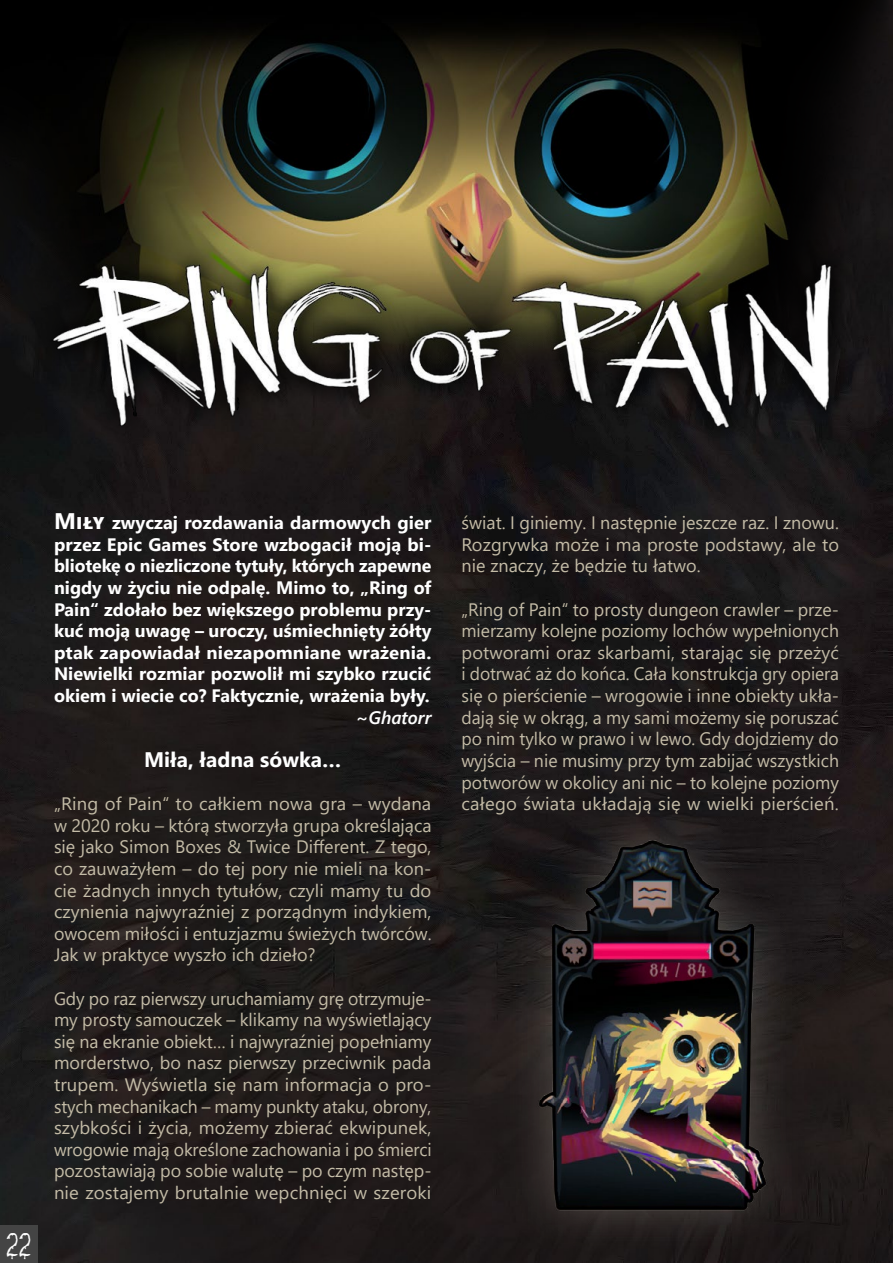
<style>
.page{position:relative;width:893px;height:1263px;background:#fff}
.page>*{position:absolute;margin:0;border:0;box-sizing:border-box;transform-origin:0 0}
.t1{font:28.8px "Bloodgutter 2000";color:#fff;scale:.83 1}
.t2{font:700 21px "Segoe UI";color:#fff}
.t3{font:18px/21.6px "Segoe UI";letter-spacing:.005em;color:#c4bca7;text-align:justify}
.t4{font:700 18px/21.6px "Segoe UI";color:#fff;text-align:justify}
.t5{font:italic 600 18px "Segoe UI";color:#fff}
.s1{font-size:22.5px}
</style>
<div class="page">
<img style="left:0;top:450px;width:893px;height:813px">
<img style="left:0;top:0;width:893px;height:450px">
<img style="left:506px;top:818px;width:298px;height:432px">
<div style="left:0;top:1225px;width:38px;height:38px;background:#444"></div>
<h1 class="t1" style="left:6px;top:1227px;width:32px">22</h1>
<p class="t4" style="left:54px;top:511px;width:379px"><span class="s1">Miły</span> zwyczaj rozdawania darmowych gier przez Epic Games Store wzbogacił moją bi&shy;bliotekę o niezliczone tytuły, których zapewne nigdy w życiu nie odpalę. Mimo to, „Ring of Pain“ zdołało bez większego problemu przy&shy;kuć moją uwagę – uroczy, uśmiechnięty żółty ptak zapowiadał niezapomniane wrażenia.<br>Niewielki rozmiar pozwolił mi szybko rzucić okiem i wiecie co? Faktycznie, wrażenia były.</p>
<p class="t5" style="left:356px;top:700px;width:77px">~Ghatorr</p>
<p class="t2" style="left:144px;top:740px;width:199px">Miła, ładna sówka…</p>
<p class="t3" style="left:54px;top:791px;width:379px">„Ring of Pain“ to całkiem nowa gra – wydana w 2020 roku – którą stworzyła grupa określająca się jako Simon Boxes &amp; Twice Different. Z tego, co zauważyłem – do tej pory nie mieli na kon&shy;cie żadnych innych tytułów, czyli mamy tu do czynienia najwyraźniej z porządnym indykiem, owocem miłości i entuzjazmu świeżych twórców.<br>Jak w praktyce wyszło ich dzieło?</p>
<p class="t3" style="left:54px;top:986px;width:379px">Gdy po raz pierwszy uruchamiamy grę otrzymuje&shy;my prosty samouczek – klikamy na wyświetlający się na ekranie obiekt… i najwyraźniej popełniamy morderstwo, bo nasz pierwszy przeciwnik pada trupem. Wyświetla się nam informacja o pro&shy;stych mechanikach – mamy punkty ataku, obrony, szybkości i życia, możemy zbierać ekwipunek, wrogowie mają określone zachowania i po śmierci pozostawiają po sobie walutę – po czym następ&shy;nie zostajemy brutalnie wepchnięci w szeroki</p>
<p class="t3" style="left:461px;top:510px;width:379px">świat. I giniemy. I następnie jeszcze raz. I znowu.<br>Rozgrywka może i ma proste podstawy, ale to nie znaczy, że będzie tu łatwo.</p>
<p class="t3" style="left:461px;top:597px;width:379px">„Ring of Pain“ to prosty dungeon crawler – prze&shy;mierzamy kolejne poziomy lochów wypełnionych potworami oraz skarbami, starając się przeżyć i dotrwać aż do końca. Cała konstrukcja gry opiera się o pierścienie – wrogowie i inne obiekty ukła&shy;dają się w okrąg, a my sami możemy się poruszać po nim tylko w prawo i w lewo. Gdy dojdziemy do wyjścia – nie musimy przy tym zabijać wszystkich potworów w okolicy ani nic – to kolejne poziomy całego świata układają się w wielki pierścień.</p>
</div>
